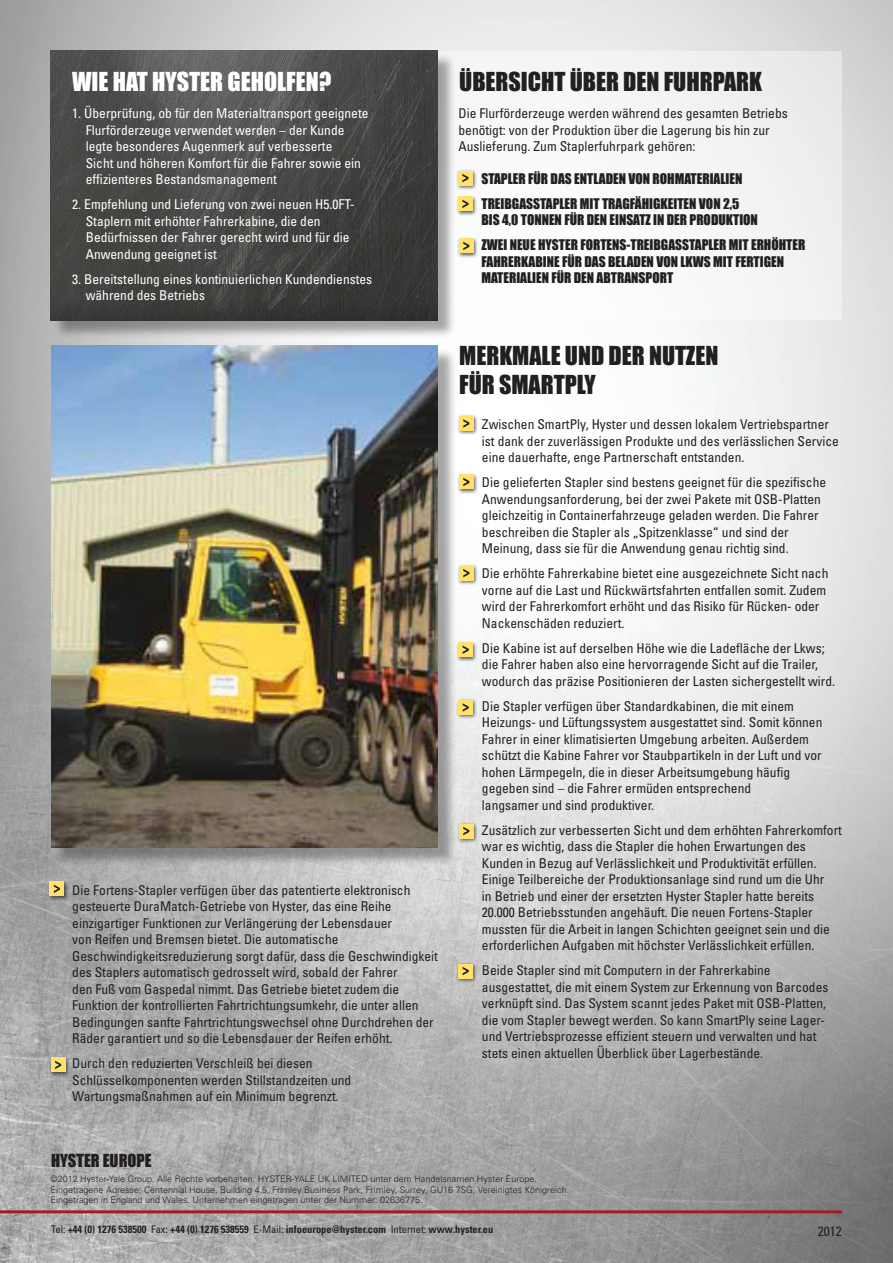
<style>
.page{position:relative;width:893px;height:1263px;background:#fff}
.page>*{position:absolute;margin:0;border:0;box-sizing:border-box;transform-origin:0 0}
.Sub_Headline_Black{font:24px/28.8px "Impact";color:#231f20}
.Sub_Headline_White{font:24px "Impact";color:#fff}
.t1{font:16.5px "Impact";color:#231f20}
.Body_Text{font:condensed 13.5px/16.5px "Univers";color:#231f20}
.Hyster_Help_Text{font:condensed 13.5px/16.5px "Univers";color:#fff}
.Bullet_Points{font:13.5px/16.5px "Impact";color:#231f20}
.Bullet_Points-2{font:condensed 13.5px/16.5px "Univers";color:#231f20}
.t2{font:700 condensed 10.5px "Univers";color:#231f20}
.t3{font:300 9px "Univers";color:#231f20}
.s1{font-weight:400}
</style>
<div class="page">
<img style="left:0;top:0;width:893px;height:1263px">
<div style="left:277px;top:51px;width:565px;height:269px;background:#f5f7f7"></div>
<div style="left:53px;top:53px;width:404px;height:286px;background:#231f20;opacity:.4"></div>
<img style="left:51px;top:51px;width:387px;height:269px">
<div style="left:53px;top:348px;width:404px;height:519px;background:#231f20;opacity:.4"></div>
<img style="left:51px;top:346px;width:387px;height:502px">
<hr style="left:0;top:1210px;width:842px;height:3px;background:#a11d20">
<div style="left:457px;top:414px;width:21px;height:21px;background:#231f20;opacity:.75"></div>
<div style="left:459px;top:416px;width:14px;height:15px;background:#ffe16b"></div>
<svg style="left:463px;top:419px;width:6px;height:9px"></svg>
<div style="left:457px;top:698px;width:21px;height:21px;background:#231f20;opacity:.75"></div>
<div style="left:459px;top:700px;width:14px;height:15px;background:#ffe16b"></div>
<svg style="left:463px;top:703px;width:6px;height:9px"></svg>
<div style="left:457px;top:473px;width:21px;height:21px;background:#231f20;opacity:.75"></div>
<div style="left:459px;top:475px;width:14px;height:14px;background:#ffe16b"></div>
<svg style="left:463px;top:478px;width:6px;height:8px"></svg>
<div style="left:457px;top:641px;width:21px;height:21px;background:#231f20;opacity:.75"></div>
<div style="left:459px;top:642px;width:14px;height:15px;background:#ffe16b"></div>
<svg style="left:463px;top:645px;width:6px;height:9px"></svg>
<div style="left:457px;top:822px;width:21px;height:21px;background:#231f20;opacity:.75"></div>
<div style="left:459px;top:824px;width:14px;height:14px;background:#ffe16b"></div>
<svg style="left:463px;top:827px;width:6px;height:8px"></svg>
<div style="left:457px;top:962px;width:21px;height:21px;background:#231f20;opacity:.75"></div>
<div style="left:459px;top:964px;width:14px;height:14px;background:#ffe16b"></div>
<svg style="left:463px;top:967px;width:6px;height:8px"></svg>
<div style="left:457px;top:564px;width:21px;height:21px;background:#231f20;opacity:.75"></div>
<div style="left:459px;top:566px;width:14px;height:14px;background:#ffe16b"></div>
<svg style="left:463px;top:569px;width:6px;height:8px"></svg>
<div style="left:48px;top:880px;width:21px;height:21px;background:#231f20;opacity:.75"></div>
<div style="left:50px;top:882px;width:14px;height:14px;background:#ffe16b"></div>
<svg style="left:54px;top:884px;width:6px;height:9px"></svg>
<div style="left:49px;top:1056px;width:21px;height:21px;background:#231f20;opacity:.75"></div>
<div style="left:51px;top:1058px;width:14px;height:14px;background:#ffe16b"></div>
<svg style="left:55px;top:1061px;width:6px;height:8px"></svg>
<div style="left:456px;top:195px;width:21px;height:21px;background:#231f20;opacity:.75"></div>
<div style="left:458px;top:197px;width:15px;height:14px;background:#ffe16b"></div>
<svg style="left:462px;top:200px;width:6px;height:8px"></svg>
<div style="left:456px;top:169px;width:21px;height:21px;background:#231f20;opacity:.75"></div>
<div style="left:458px;top:171px;width:15px;height:14px;background:#ffe16b"></div>
<svg style="left:462px;top:174px;width:6px;height:8px"></svg>
<div style="left:457px;top:237px;width:21px;height:21px;background:#231f20;opacity:.75"></div>
<div style="left:459px;top:239px;width:14px;height:14px;background:#ffe16b"></div>
<svg style="left:463px;top:242px;width:6px;height:8px"></svg>
<p class="Sub_Headline_White" style="left:72px;top:63px;width:261px">WIE HAT HYSTER GEHOLFEN?</p>
<p class="Hyster_Help_Text" style="left:86px;top:105px;width:284px;text-indent:-14px">1. Überprüfung, ob für den Materialtransport geeignete Flurförderzeuge verwendet werden – der Kunde legte besonderes Augenmerk auf verbesserte<br>Sicht und höheren Komfort für die Fahrer sowie ein effizienteres Bestandsmanagement</p>
<p class="Hyster_Help_Text" style="left:86px;top:196px;width:270px;text-indent:-14px">2. Empfehlung und Lieferung von zwei neuen H5.0FT-Staplern mit erhöhter Fahrerkabine, die den Bedürfnissen der Fahrer gerecht wird und für die Anwendung geeignet ist</p>
<p class="Hyster_Help_Text" style="left:86px;top:270px;width:288px;text-indent:-14px">3. Bereitstellung eines kontinuierlichen Kundendienstes während des Betriebs</p>
<p class="Body_Text" style="left:72px;top:881px;width:367px">Die Fortens-Stapler verfügen über das patentierte elektronisch gesteuerte DuraMatch-Getriebe von Hyster, das eine Reihe einzigartiger Funktionen zur Verlängerung der Lebensdauer<br>von Reifen und Bremsen bietet. Die automatische Geschwindigkeitsreduzierung sorgt dafür, dass die Geschwindigkeit des Staplers automatisch gedrosselt wird, sobald der Fahrer<br>den Fuß vom Gaspedal nimmt. Das Getriebe bietet zudem die Funktion der kontrollierten Fahrtrichtungsumkehr, die unter allen Bedingungen sanfte Fahrtrichtungswechsel ohne Durchdrehen der Räder garantiert und so die Lebensdauer der Reifen erhöht.</p>
<p class="Body_Text" style="left:72px;top:1055px;width:280px">Durch den reduzierten Verschleiß bei diesen<br>Schlüsselkomponenten werden Stillstandzeiten und<br>Wartungsmaßnahmen auf ein Minimum begrenzt.</p>
<p class="t1" style="left:51px;top:1147px;width:102px">HYSTER EUROPE</p>
<p class="Sub_Headline_Black" style="left:459px;top:67px;width:304px">ÜBERSICHT ÜBER DEN FUHRPARK</p>
<p class="Bullet_Points-2" style="left:459px;top:105px;width:331px">Die Flurförderzeuge werden während des gesamten Betriebs benötigt: von der Produktion über die Lagerung bis hin zur<br>Auslieferung. Zum Staplerfuhrpark gehören:</p>
<p class="Bullet_Points" style="left:481px;top:170px;width:262px">STAPLER FÜR DAS ENTLADEN VON ROHMATERIALIEN</p>
<p class="Bullet_Points" style="left:481px;top:195px;width:278px">TREIBGASSTAPLER MIT TRAGFÄHIGKEITEN VON 2,5<br>BIS 4,0 TONNEN FÜR DEN EINSATZ IN DER PRODUKTION</p>
<p class="Bullet_Points" style="left:481px;top:236px;width:325px">ZWEI NEUE HYSTER FORTENS-TREIBGASSTAPLER MIT ERHÖHTER<br>FAHRERKABINE FÜR DAS BELADEN VON LKWS MIT FERTIGEN<br>MATERIALIEN FÜR DEN ABTRANSPORT</p>
<p class="Sub_Headline_Black" style="left:459px;top:340px;width:261px">MERKMALE UND DER NUTZEN<br>FÜR SMARTPLY</p>
<p class="Body_Text" style="left:482px;top:416px;width:358px">Zwischen SmartPly, Hyster und dessen lokalem Vertriebspartner ist dank der zuverlässigen Produkte und des verlässlichen Service eine dauerhafte, enge Partnerschaft entstanden.</p>
<p class="Body_Text" style="left:482px;top:474px;width:346px">Die gelieferten Stapler sind bestens geeignet für die spezifische Anwendungsanforderung, bei der zwei Pakete mit OSB-Platten gleichzeitig in Containerfahrzeuge geladen werden. Die Fahrer beschreiben die Stapler als „Spitzenklasse“ und sind der Meinung, dass sie für die Anwendung genau richtig sind.</p>
<p class="Body_Text" style="left:482px;top:565px;width:348px">Die erhöhte Fahrerkabine bietet eine ausgezeichnete Sicht nach vorne auf die Last und Rückwärtsfahrten entfallen somit. Zudem wird der Fahrerkomfort erhöht und das Risiko für Rücken- oder Nackenschäden reduziert.</p>
<p class="Body_Text" style="left:482px;top:639px;width:355px">Die Kabine ist auf derselben Höhe wie die Ladefläche der Lkws; die Fahrer haben also eine hervorragende Sicht auf die Trailer, wodurch das präzise Positionieren der Lasten sichergestellt wird.</p>
<p class="Body_Text" style="left:482px;top:697px;width:342px">Die Stapler verfügen über Standardkabinen, die mit einem Heizungs- und Lüftungssystem ausgestattet sind. Somit können Fahrer in einer klimatisierten Umgebung arbeiten. Außerdem schützt die Kabine Fahrer vor Staubpartikeln in der Luft und vor hohen Lärmpegeln, die in dieser Arbeitsumgebung häufig gegeben sind – die Fahrer ermüden entsprechend<br>langsamer und sind produktiver.</p>
<p class="Body_Text" style="left:482px;top:821px;width:361px">Zusätzlich zur verbesserten Sicht und dem erhöhten Fahrerkomfort war es wichtig, dass die Stapler die hohen Erwartungen des Kunden in Bezug auf Verlässlichkeit und Produktivität erfüllen.<br>Einige Teilbereiche der Produktionsanlage sind rund um die Uhr<br>in Betrieb und einer der ersetzten Hyster Stapler hatte bereits 20.000 Betriebsstunden angehäuft. Die neuen Fortens-Stapler mussten für die Arbeit in langen Schichten geeignet sein und die erforderlichen Aufgaben mit höchster Verlässlichkeit erfüllen.</p>
<p class="Body_Text" style="left:482px;top:962px;width:348px">Beide Stapler sind mit Computern in der Fahrerkabine ausgestattet, die mit einem System zur Erkennung von Barcodes verknüpft sind. Das System scannt jedes Paket mit OSB-Platten, die vom Stapler bewegt werden. So kann SmartPly seine Lager&shy;und Vertriebsprozesse effizient steuern und verwalten und hat stets einen aktuellen Überblick über Lagerbestände.</p>
<p class="t3" style="left:51px;top:1173px;width:488px">©2012 Hyster-Yale Group. Alle Rechte vorbehalten. HYSTER-YALE UK LIMITED unter dem Handelsnamen Hyster Europe.</p>
<p class="t3" style="left:51px;top:1184px;width:520px">Eingetragene Adresse: Centennial House, Building 4.5, Frimley Business Park, Frimley, Surrey, GU16 7SG, Vereinigtes Königreich.</p>
<p class="t3" style="left:51px;top:1194px;width:373px">Eingetragen in England und Wales. Unternehmen eingetragen unter der Nummer: 02636775.</p>
<p class="t2" style="left:51px;top:1223px;width:444px"><span class="s1">Tel:</span> +44 (0) 1276 538500 <span class="s1">Fax:</span> +44 (0) 1276 538559 <span class="s1">E-Mail:</span> infoeurope@hyster.com <span class="s1">Internet:</span> www.hyster.eu</p>
<p class="Body_Text" style="left:818px;top:1222px;width:25px">2012</p>
</div>
